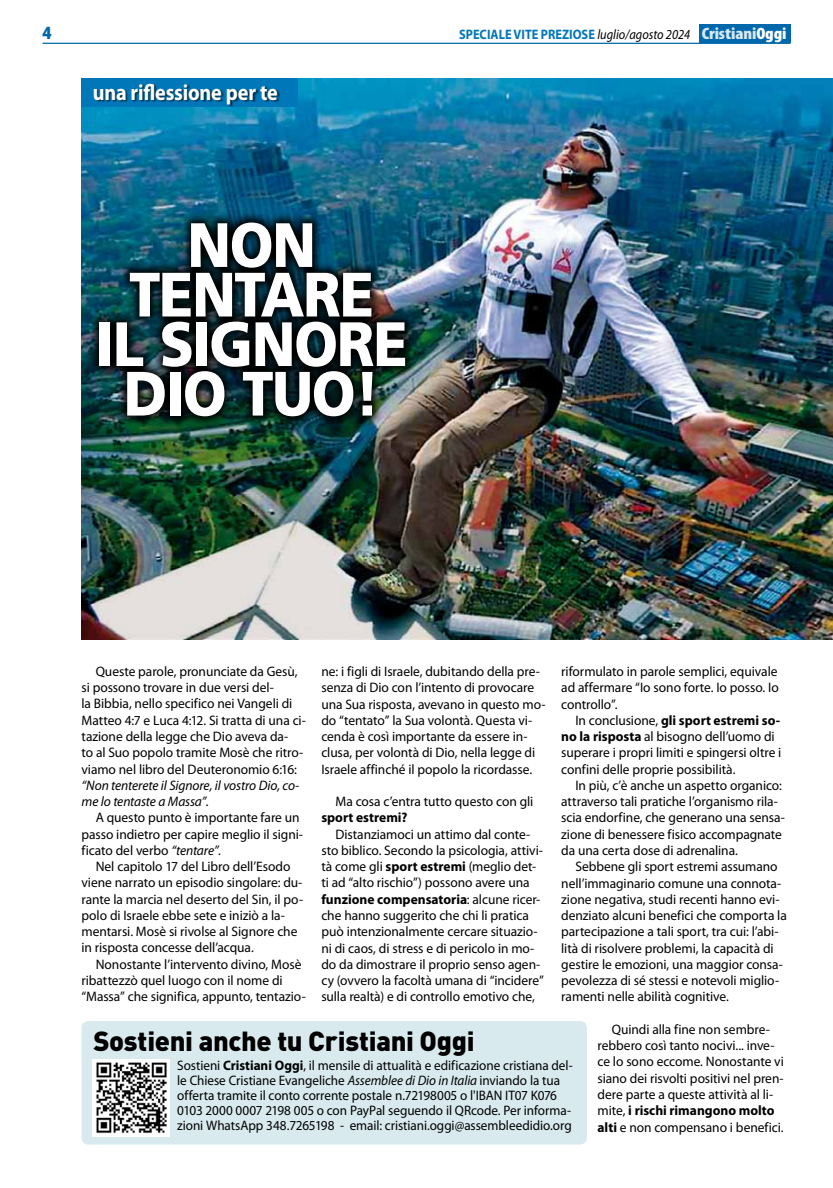
<style>
.page{position:relative;width:833px;height:1188px;background:#fff}
.page>*{position:absolute;margin:0;border:0;box-sizing:border-box;transform-origin:0 0}
.t1{font:900 62.5px/49.5px "Frutiger";letter-spacing:-.025em;color:#fff;text-align:center;scale:.9 1}
.t2{font:900 27.25px "DIN";letter-spacing:-.01em;color:#000}
.t3{font:700 22.5px "Myriad Pro";letter-spacing:-.01em;color:#fff;scale:.9 1}
.t4{font:900 condensed 18.75px "Myriad Pro";color:#0068ab;scale:1.1 1}
.t5{font:13.75px/16.2px "Myriad Pro";letter-spacing:-.005em;color:#000}
.t6{font:13.75px/15px "Myriad Pro";letter-spacing:-.005em;color:#000;scale:.96 1}
.t7{font:italic 13.75px/16.2px "Myriad Pro";letter-spacing:-.01em;color:#000}
.t8{font:700 13.75px "Myriad Pro";color:#0077b8;scale:.9 1}
.t9{font:700 13.75px "Myriad Pro";color:#000}
.s1{font-weight:400;font-style:italic;color:#000}
.s2{font-weight:900;font-stretch:condensed;font-size:16.62px;color:#d7e8f2}
.s3{font-weight:900;font-stretch:condensed;font-size:16.62px;color:#fff}
.s4{font-weight:700}
.s5{font-style:italic}
</style>
<div class="page">
<img style="left:81px;top:78px;width:752px;height:561px">
<div style="left:698px;top:25px;width:92px;height:18px;background:#0068ab"></div>
<hr style="left:43px;top:43px;width:747px;height:1px;background:#0068ab">
<div style="left:81px;top:78px;width:217px;height:28px;background:#0077b8"></div>
<div style="left:95px;top:84px;width:185px;height:23px;background:#000;opacity:.6"></div>
<img style="left:87px;top:209px;width:328px;height:217px">
<div style="left:81px;top:1020px;width:506px;height:124px;background:#d5e8ee;border-radius:7px"></div>
<div style="left:92px;top:1058px;width:78px;height:77px;background:#fff"></div>
<img style="left:96px;top:1062px;width:71px;height:71px">
<h3 class="t4" style="left:43px;top:21px;width:10px">4</h3>
<h3 class="t3" style="left:93px;top:77px;width:207px">una riflessione per te</h3>
<h1 class="t1" style="left:95px;top:219px;width:348px">NON<br>TENTARE<br>IL SIGNORE<br>DIO TUO!</h1>
<p class="t8" style="left:459px;top:25px;width:365px">SPECIALE VITE PREZIOSE <span class="s1">luglio/agosto 2024</span> <span class="s2">Cristiani</span><span class="s3">Oggi</span></p>
<p class="t5" style="left:321px;top:662px;width:226px">ne: i figli di Israele, dubitando della pre&shy;senza di Dio con l’intento di provocare una Sua risposta, avevano in questo mo&shy;do “tentato” la Sua volontà. Questa vi&shy;cenda è così importante da essere in&shy;clusa, per volontà di Dio, nella legge di Israele affinché il popolo la ricordasse.</p>
<p class="t5" style="left:335px;top:793px;width:199px">Ma cosa c’entra tutto questo con gli</p>
<p class="t9" style="left:321px;top:808px;width:88px">sport estremi?</p>
<p class="t5" style="left:321px;top:825px;width:224px;text-indent:14px">Distanziamoci un attimo dal conte&shy;sto biblico. Secondo la psicologia, attivi&shy;tà come gli <span class="s4">sport estremi</span> (meglio det&shy;ti ad “alto rischio”) possono avere una <span class="s4">funzione compensatoria</span>: alcune ricer&shy;che hanno suggerito che chi li pratica può intenzionalmente cercare situazio&shy;ni di caos, di stress e di pericolo in mo&shy;do da dimostrare il proprio senso agen&shy;cy (ovvero la facoltà umana di “incidere” sulla realtà) e di controllo emotivo che,</p>
<p class="t5" style="left:561px;top:663px;width:219px;text-align:justify">riformulato in parole semplici, equivale ad affermare “Io sono forte. Io posso. Io controllo”.</p>
<p class="t5" style="left:561px;top:711px;width:222px;text-indent:14px">In conclusione, <span class="s4">gli sport estremi so&shy;no la risposta</span> al bisogno dell’uomo di superare i propri limiti e spingersi oltre i confini delle proprie possibilità.</p>
<p class="t5" style="left:561px;top:776px;width:225px;text-indent:14px">In più, c’è anche un aspetto organico: attraverso tali pratiche l’organismo rila&shy;scia endorfine, che generano una sensa&shy;zione di benessere fisico accompagnate da una certa dose di adrenalina.</p>
<p class="t5" style="left:561px;top:858px;width:227px;text-indent:14px">Sebbene gli sport estremi assumano nell’immaginario comune una connota&shy;zione negativa, studi recenti hanno evi&shy;denziato alcuni benefici che comporta la partecipazione a tali sport, tra cui: l’abi&shy;lità di risolvere problemi, la capacità di gestire le emozioni, una maggior consa&shy;pevolezza di sé stessi e notevoli miglio&shy;ramenti nelle abilità cognitive.</p>
<p class="t5" style="left:597px;top:1020px;width:188px;text-indent:14px">Quindi alla fine non sembre&shy;rebbero così tanto nocivi... inve&shy;ce lo sono eccome. Nonostante vi siano dei risvolti positivi nel pren&shy;dere parte a queste attività al li&shy;mite, <span class="s4">i rischi rimangono molto alti</span> e non compensano i benefici.</p>
<p class="t5" style="left:81px;top:662px;width:226px;text-indent:14px">Queste parole, pronunciate da Gesù, si possono trovare in due versi del-<br>la Bibbia, nello specifico nei Vangeli di Matteo 4:7 e Luca 4:12. Si tratta di una ci&shy;tazione della legge che Dio aveva da-<br>to al Suo popolo tramite Mosè che ritro&shy;viamo nel libro del Deuteronomio 6:16:</p>
<p class="t7" style="left:81px;top:776px;width:219px">“Non tenterete il Signore, il vostro Dio, co&shy;me lo tentaste a Massa”.</p>
<p class="t5" style="left:81px;top:809px;width:223px;text-indent:14px">A questo punto è importante fare un passo indietro per capire meglio il signi&shy;ficato del verbo <span class="s5">“tentare”.</span></p>
<p class="t5" style="left:81px;top:857px;width:223px;text-indent:14px">Nel capitolo 17 del Libro dell’Esodo viene narrato un episodio singolare: du&shy;rante la marcia nel deserto del Sin, il po&shy;polo di Israele ebbe sete e iniziò a la&shy;mentarsi. Mosè si rivolse al Signore che in risposta concesse dell’acqua.</p>
<p class="t5" style="left:81px;top:955px;width:226px;text-indent:14px">Nonostante l’intervento divino, Mosè ribattezzò quel luogo con il nome di “Massa” che significa, appunto, tentazio-</p>
<h2 class="t2" style="left:93px;top:1022px;width:383px">Sostieni anche tu Cristiani Oggi</h2>
<p class="t6" style="left:177px;top:1057px;width:413px">Sostieni <span class="s4">Cristiani Oggi</span>, il mensile di attualità e edificazione cristiana del&shy;le Chiese Cristiane Evangeliche <span class="s5">Assemblee di Dio in Italia</span> inviando la tua offerta tramite il conto corrente postale n.72198005 o l'IBAN IT07 K076<br>0103 2000 0007 2198 005 o con PayPal seguendo il QRcode. Per informa&shy;zioni WhatsApp 348.7265198 - email: cristiani.oggi@assembleedidio.org</p>
</div>
